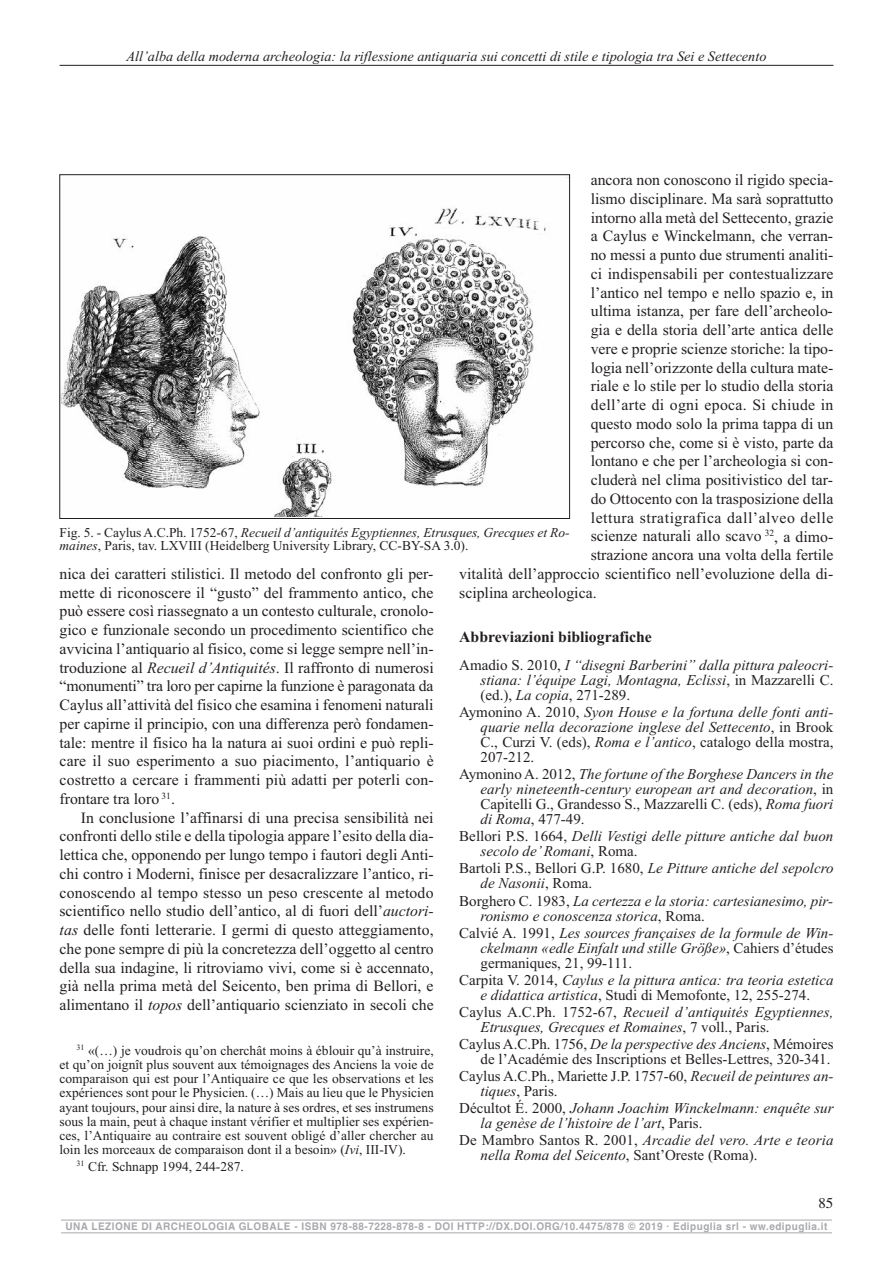
<style>
.page{position:relative;width:893px;height:1263px;background:#fff}
.page>*{position:absolute;margin:0;border:0;box-sizing:border-box;transform-origin:0 0}
.t1{font:15.75px "Times New Roman";color:#231f20}
.t2{font:15.75px "Times New Roman";letter-spacing:.035em;color:#231f20}
.t3{font:15.75px "Times New Roman";letter-spacing:.025em;color:#231f20}
.t4{font:700 15.75px "Times New Roman";color:#231f20}
.t5{font:italic 15px/15px "Times New Roman";color:#231f20}
.t6{font:15px/15px "Times New Roman";color:#231f20;text-align:right}
.t7{font:15px "Times";color:#231f20}
.t8{font:italic 14.25px "Times New Roman";color:#231f20}
.t9{font:13.5px/14.2px "Times New Roman";color:#231f20;text-align:justify}
.t10{font:700 10.5px "Helvetica";letter-spacing:.05em;color:#a8a9ad;scale:.95 1}
.s1{font-style:normal}
.s2{font-style:italic}
</style>
<div class="page">
<hr style="left:61px;top:1220px;width:771px;height:1px;background:#a8a9ad">
<hr style="left:61px;top:1232px;width:771px;height:1px;background:#a8a9ad">
<hr style="left:60px;top:65px;width:773px;height:1px;background:#231f20">
<img style="left:62px;top:177px;width:506px;height:339px">
<p class="t8" style="left:127px;top:48px;width:641px">All’alba della moderna archeologia: la riflessione antiquaria sui concetti di stile e tipologia tra Sei e Settecento</p>
<p class="t1" style="left:591px;top:171px;width:244px">ancora non conoscono il rigido specia-</p>
<p class="t1" style="left:591px;top:189px;width:244px">lismo disciplinare. Ma sarà soprattutto</p>
<p class="t1" style="left:591px;top:208px;width:244px">intorno alla metà del Settecento, grazie</p>
<p class="t1" style="left:591px;top:227px;width:244px">a Caylus e Winckelmann, che verran-</p>
<p class="t1" style="left:591px;top:245px;width:244px">no messi a punto due strumenti analiti-</p>
<p class="t1" style="left:591px;top:264px;width:244px">ci indispensabili per contestualizzare</p>
<p class="t1" style="left:591px;top:283px;width:244px">l’antico nel tempo e nello spazio e, in</p>
<p class="t1" style="left:591px;top:302px;width:244px">ultima istanza, per fare dell’archeolo-</p>
<p class="t1" style="left:591px;top:320px;width:244px">gia e della storia dell’arte antica delle</p>
<p class="t1" style="left:591px;top:339px;width:244px">vere e proprie scienze storiche: la tipo-</p>
<p class="t1" style="left:591px;top:358px;width:244px">logia nell’orizzonte della cultura mate-</p>
<p class="t1" style="left:591px;top:377px;width:244px">riale e lo stile per lo studio della storia</p>
<p class="t3" style="left:591px;top:395px;width:244px">dell’arte di ogni epoca. Si chiude in</p>
<p class="t1" style="left:591px;top:414px;width:244px">questo modo solo la prima tappa di un</p>
<p class="t1" style="left:591px;top:433px;width:244px">percorso che, come si è visto, parte da</p>
<p class="t1" style="left:591px;top:452px;width:244px">lontano e che per l’archeologia si con-</p>
<p class="t1" style="left:591px;top:470px;width:244px">cluderà nel clima positivistico del tar-</p>
<p class="t1" style="left:591px;top:489px;width:244px">do Ottocento con la trasposizione della</p>
<p class="t2" style="left:591px;top:508px;width:244px">lettura stratigrafica dall’alveo delle</p>
<p class="t1" style="left:591px;top:527px;width:244px">scienze naturali allo scavo <sup>32</sup>, a dimo-</p>
<p class="t1" style="left:591px;top:546px;width:244px">strazione ancora una volta della fertile</p>
<p class="t1" style="left:459px;top:564px;width:376px">vitalità dell’approccio scientifico nell’evoluzione della di-</p>
<p class="t1" style="left:459px;top:583px;width:139px">sciplina archeologica.</p>
<p class="t4" style="left:459px;top:627px;width:194px">Abbreviazioni bibliografiche</p>
<p class="t5" style="left:480px;top:657px;width:354px;text-align:justify;text-indent:-21px"><span class="s1">Amadio S. 2010,</span> I “disegni Barberini” dalla pittura paleocri&shy;stiana: l’équipe Lagi, Montagna, Eclissi<span class="s1">, in Mazzarelli C. (ed.),</span> La copia<span class="s1">, 271-289.</span></p>
<p class="t5" style="left:480px;top:704px;width:354px;text-align:justify;text-indent:-21px"><span class="s1">Aymonino A. 2010,</span> Syon House e la fortuna delle fonti anti&shy;quarie nella decorazione inglese del Settecento<span class="s1">, in Brook C., Curzi V. (eds),</span> Roma e l’antico<span class="s1">, catalogo della mostra, 207-212.</span></p>
<p class="t5" style="left:480px;top:766px;width:354px;text-align:justify;text-indent:-21px"><span class="s1">Aymonino A. 2012,</span> The fortune of the Borghese Dancers in the early nineteenth-century european art and decoration<span class="s1">, in Capitelli G., Grandesso S., Mazzarelli C. (eds),</span> Roma fuori di Roma<span class="s1">, 477-49.</span></p>
<p class="t5" style="left:480px;top:828px;width:354px;text-indent:-21px"><span class="s1">Bellori P.S. 1664,</span> Delli Vestigi delle pitture antiche dal buon secolo de’ Romani<span class="s1">, Roma.</span></p>
<p class="t5" style="left:480px;top:861px;width:354px;text-indent:-21px"><span class="s1">Bartoli P.S., Bellori G.P. 1680,</span> Le Pitture antiche del sepolcro de Nasonii<span class="s1">, Roma.</span></p>
<p class="t5" style="left:480px;top:893px;width:354px;text-indent:-21px"><span class="s1">Borghero C. 1983,</span> La certezza e la storia: cartesianesimo, pir&shy;ronismo e conoscenza storica<span class="s1">, Roma.</span></p>
<p class="t5" style="left:481px;top:925px;width:354px;text-align:justify;text-indent:-21px"><span class="s1">Calvié A. 1991,</span> Les sources françaises de la formule de Win&shy;ckelmann «edle Einfalt und stille Größe»<span class="s1">, Cahiers d’études germaniques, 21, 99-111.</span></p>
<p class="t5" style="left:459px;top:972px;width:376px;text-align:center"><span class="s1">Carpita V. 2014,</span> Caylus e la pittura antica: tra teoria estetica e didattica artistica<span class="s1">, Studi di Memofonte, 12, 255-274.</span></p>
<p class="t5" style="left:481px;top:1004px;width:354px;text-indent:-21px"><span class="s1">Caylus A.C.Ph. 1752-67,</span> Recueil d’antiquités Egyptiennes,<br>Etrusques, Grecques et Romaines<span class="s1">, 7 voll., Paris.</span></p>
<p class="t6" style="left:459px;top:1036px;width:376px">Caylus A.C.Ph. 1756, <span class="s2">De la perspective des Anciens</span>, Mémoires de l’Académie des Inscriptions et Belles-Lettres, 320-341.</p>
<p class="t6" style="left:481px;top:1068px;width:354px;text-align:left;text-indent:-21px">Caylus A.C.Ph., Mariette J.P. 1757-60, <span class="s2">Recueil de peintures an&shy;tiques</span>, Paris.</p>
<p class="t5" style="left:481px;top:1101px;width:354px;text-indent:-21px"><span class="s1">Décultot É. 2000,</span> Johann Joachim Winckelmann: enquête sur la genèse de l’histoire de l’art<span class="s1">, Paris.</span></p>
<p class="t5" style="left:481px;top:1133px;width:354px;text-indent:-21px"><span class="s1">De Mambro Santos R. 2001,</span> Arcadie del vero. Arte e teoria nella Roma del Seicento<span class="s1">, Sant’Oreste (Roma).</span></p>
<p class="t9" style="left:60px;top:525px;width:512px;line-height:13.5px">Fig. 5. - Caylus A.C.Ph. 1752-67, <span class="s2">Recueil d’antiquités Egyptiennes, Etrusques, Grecques et Ro&shy;maines</span>, Paris, tav. LXVIII (Heidelberg University Library, CC-BY-SA 3.0).</p>
<p class="t1" style="left:60px;top:564px;width:375px">nica dei caratteri stilistici. Il metodo del confronto gli per-</p>
<p class="t1" style="left:60px;top:583px;width:375px">mette di riconoscere il “gusto” del frammento antico, che</p>
<p class="t1" style="left:60px;top:602px;width:376px">può essere così riassegnato a un contesto culturale, cronolo-</p>
<p class="t1" style="left:60px;top:620px;width:376px">gico e funzionale secondo un procedimento scientifico che</p>
<p class="t1" style="left:60px;top:639px;width:376px">avvicina l’antiquario al fisico, come si legge sempre nell’in-</p>
<p class="t1" style="left:60px;top:658px;width:376px">troduzione al <span class="s2">Recueil d’Antiquités</span>. Il raffronto di numerosi</p>
<p class="t1" style="left:60px;top:677px;width:375px">“monumenti” tra loro per capirne la funzione è paragonata da</p>
<p class="t1" style="left:60px;top:695px;width:376px">Caylus all’attività del fisico che esamina i fenomeni naturali</p>
<p class="t1" style="left:60px;top:714px;width:376px">per capirne il principio, con una differenza però fondamen-</p>
<p class="t1" style="left:60px;top:733px;width:376px">tale: mentre il fisico ha la natura ai suoi ordini e può repli-</p>
<p class="t1" style="left:60px;top:752px;width:376px">care il suo esperimento a suo piacimento, l’antiquario è</p>
<p class="t1" style="left:60px;top:770px;width:376px">costretto a cercare i frammenti più adatti per poterli con-</p>
<p class="t1" style="left:60px;top:789px;width:117px">frontare tra loro <sup>31</sup>.</p>
<p class="t1" style="left:81px;top:808px;width:354px">In conclusione l’affinarsi di una precisa sensibilità nei</p>
<p class="t1" style="left:60px;top:827px;width:376px">confronti dello stile e della tipologia appare l’esito della dia-</p>
<p class="t1" style="left:60px;top:845px;width:376px">lettica che, opponendo per lungo tempo i fautori degli Anti-</p>
<p class="t1" style="left:60px;top:864px;width:376px">chi contro i Moderni, finisce per desacralizzare l’antico, ri-</p>
<p class="t1" style="left:60px;top:883px;width:376px">conoscendo al tempo stesso un peso crescente al metodo</p>
<p class="t1" style="left:60px;top:902px;width:376px">scientifico nello studio dell’antico, al di fuori dell’<span class="s2">auctori-</span></p>
<p class="t1" style="left:60px;top:920px;width:376px"><span class="s2">tas</span> delle fonti letterarie. I germi di questo atteggiamento,</p>
<p class="t1" style="left:60px;top:939px;width:376px">che pone sempre di più la concretezza dell’oggetto al centro</p>
<p class="t1" style="left:60px;top:958px;width:376px">della sua indagine, li ritroviamo vivi, come si è accennato,</p>
<p class="t1" style="left:59px;top:977px;width:376px">già nella prima metà del Seicento, ben prima di Bellori, e</p>
<p class="t1" style="left:59px;top:995px;width:376px">alimentano il <span class="s2">topos</span> dell’antiquario scienziato in secoli che</p>
<p class="t9" style="left:59px;top:1043px;width:376px;text-indent:17px"><sup>31</sup> «(…) je voudrois qu’on cherchât moins à éblouir qu’à instruire, et qu’on joignît plus souvent aux témoignages des Anciens la voie de comparaison qui est pour l’Antiquaire ce que les observations et les expériences sont pour le Physicien. (…) Mais au lieu que le Physicien ayant toujours, pour ainsi dire, la nature à ses ordres, et ses instrumens sous la main, peut à chaque instant vérifier et multiplier ses expérien&shy;ces, l’Antiquaire au contraire est souvent obligé d’aller chercher au loin les morceaux de comparaison dont il a besoin» (<span class="s2">Ivi</span>, III-IV).</p>
<p class="t9" style="left:77px;top:1159px;width:169px"><sup>31</sup> Cfr. Schnapp 1994, 244-287.</p>
<p class="t7" style="left:818px;top:1194px;width:16px">85</p>
<p class="t10" style="left:66px;top:1220px;width:803px">UNA LEZIONE DI ARCHEOLOGIA GLOBALE - ISBN 978-88-7228-878-8 - DOI HTTP://DX.DOI.ORG/10.4475/878 © 2019 · Edipuglia srl - ww.edipuglia.it</p>
</div>
